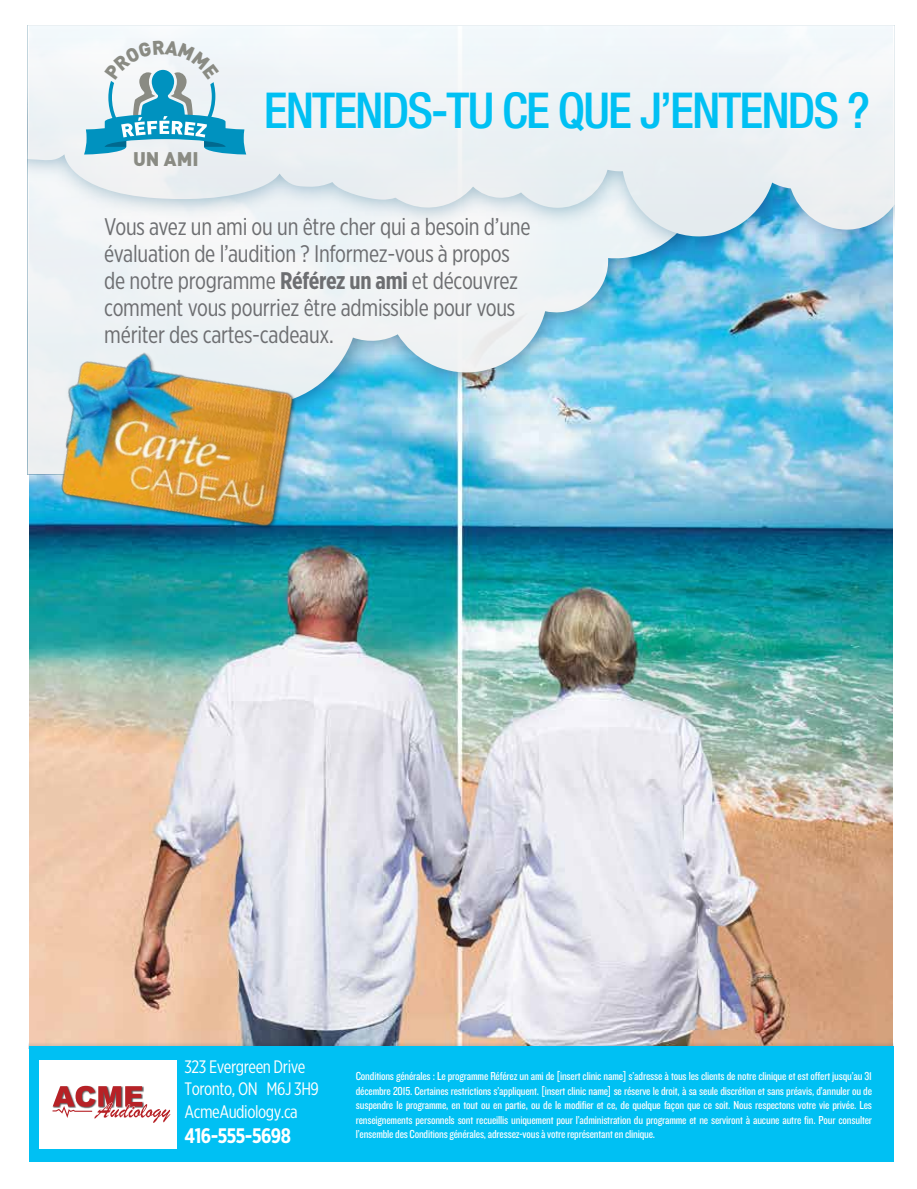
<style>
.page{position:relative;width:917px;height:1189px;background:#fff}
.page>*{position:absolute;margin:0;border:0;box-sizing:border-box;transform-origin:0 0}
.t1{font:500 condensed 49.5px "Helvetica Neue";letter-spacing:-.04em;color:#00c0f3}
.t2{font:24px/27px "Gotham X Narrow";letter-spacing:-.01em;color:#6d6e71}
.t3{font:700 21px "Gotham X Narrow";letter-spacing:-.025em;color:#fff}
.t4{font:900 19.5px "DIN";color:#8a8b83}
.t5{font:18px/22.5px "Gotham X Narrow";letter-spacing:-.025em;color:#fff}
.t6{font:12px/14.4px "Knockout HTF29 Junior Liteweight";letter-spacing:-.015em;color:#fff;text-align:justify}
.s1{font-weight:700}
</style>
<div class="page">
<img style="left:29px;top:263px;width:863px;height:776px">
<svg style="left:29px;top:1039px;width:863px;height:7px;background:#c0a798"></svg>
<div style="left:29px;top:1046px;width:864px;height:115px;background:#00c0f3"></div>
<div style="left:39px;top:1059px;width:138px;height:89px;background:#fff"></div>
<svg style="left:52px;top:1085px;width:118px;height:37px"></svg>
<svg style="left:28px;top:263px;width:679px;height:211px"></svg>
<img style="left:29px;top:238px;width:864px;height:25px">
<svg style="left:28px;top:25px;width:866px;height:213px"></svg>
<img style="left:33px;top:312px;width:296px;height:263px">
<svg style="left:84px;top:36px;width:162px;height:118px"></svg>
<h3 class="t4" style="left:133px;top:146px;width:67px">UN AMI</h3>
<h1 class="t1" style="left:264px;top:81px;width:607px">ENTENDS-TU CE QUE J’ENTENDS ?</h1>
<h2 class="t2" style="left:104px;top:212px;width:427px">Vous avez un ami ou un être cher qui a besoin d’une évaluation de l’audition ? Informez-vous à propos de notre programme <span class="s1">Référez un ami</span> et découvrez comment vous pourriez être admissible pour vous mériter des cartes-cadeaux.</h2>
<h3 class="t5" style="left:184px;top:1054px;width:136px">323 Evergreen Drive<br>Toronto, ON M6J 3H9<br>AcmeAudiology.ca</h3>
<h3 class="t3" style="left:184px;top:1123px;width:108px">416-555-5698</h3>
<p class="t6" style="left:355px;top:1069px;width:517px">Conditions générales : Le programme Référez un ami de [insert clinic name] s’adresse à tous les clients de notre clinique et est offert jusqu’au 31 décembre 2015. Certaines restrictions s’appliquent. [insert clinic name] se réserve le droit, à sa seule discrétion et sans préavis, d’annuler ou de suspendre le programme, en tout ou en partie, ou de le modifier et ce, de quelque façon que ce soit. Nous respectons votre vie privée. Les renseignements personnels sont recueillis uniquement pour l’administration du programme et ne serviront à aucune autre fin. Pour consulter l’ensemble des Conditions générales, adressez-vous à votre représentant en clinique.</p>
</div>
